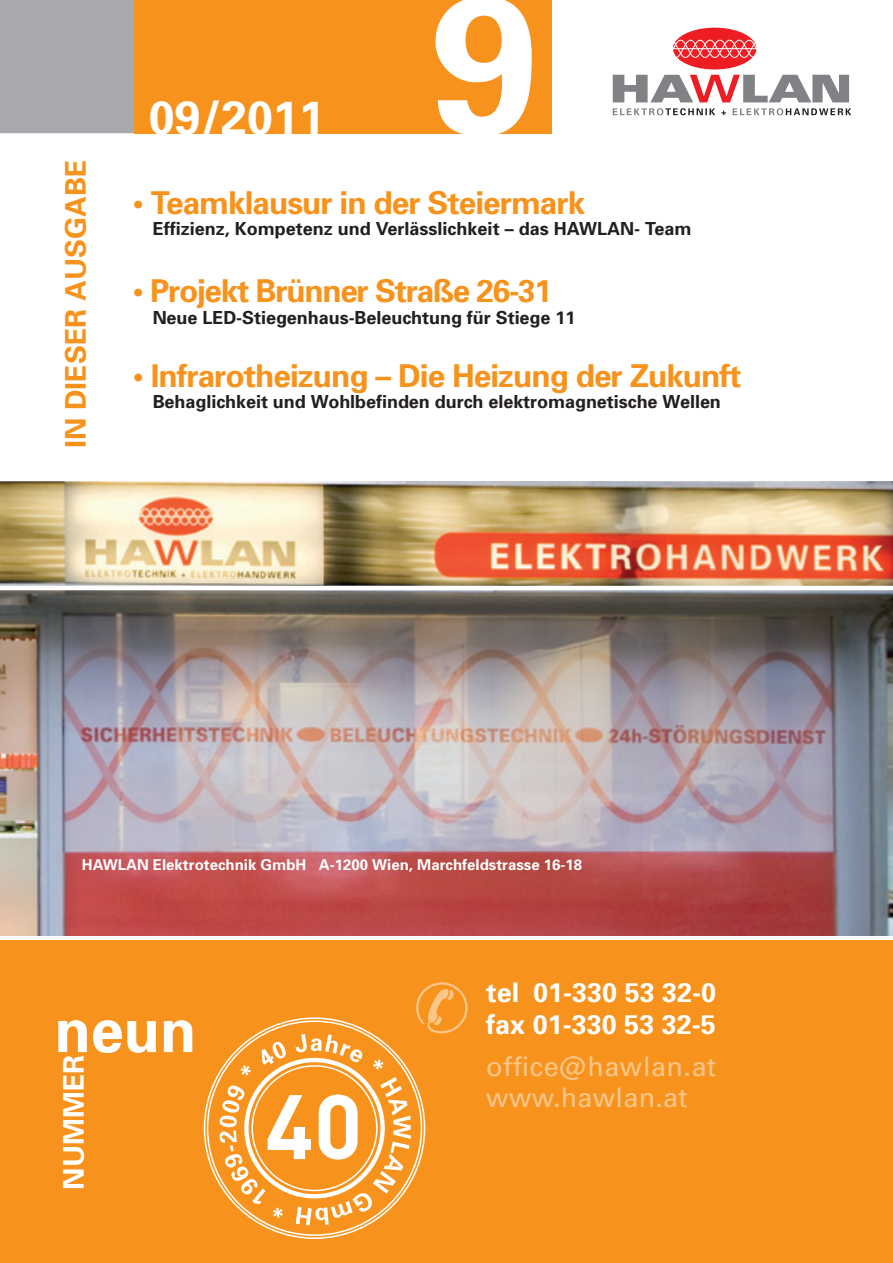
<style>
.page{position:relative;width:893px;height:1263px;background:#fff}
.page>*{position:absolute;margin:0;border:0;box-sizing:border-box;transform-origin:0 0}
.t1{font:700 46.5px "Univers";color:#fff}
.t2{font:700 31.5px "Univers";letter-spacing:-.03em;color:#f7931d}
.t3{font:700 28.5px "Univers";color:#f7931d}
.t4{font:700 28.5px "Univers";color:#fff}
.t5{font:700 27px "Univers";color:#fff}
.t6{font:27px "Univers";letter-spacing:.02em;color:#fdc689}
.t7{font:700 18px "Univers";letter-spacing:-.005em;color:#231f20}
.t8{font:700 15px "Univers";color:#fff}
</style>
<div class="page">
<img style="left:0;top:482px;width:893px;height:453px">
<div style="left:0;top:941px;width:893px;height:322px;background:#f7931d"></div>
<svg style="left:733px;top:108px;width:118px;height:7px"></svg>
<svg style="left:613px;top:108px;width:113px;height:7px"></svg>
<svg style="left:613px;top:75px;width:236px;height:27px"></svg>
<svg style="left:673px;top:28px;width:83px;height:41px"></svg>
<hr style="left:673px;top:48px;width:83px;height:1px;background:#fff">
<div style="left:0;top:0;width:134px;height:133px;background:#a8a9ad"></div>
<svg style="left:219px;top:982px;width:249px;height:243px"></svg>
<div style="left:134px;top:0;width:417px;height:133px;background:#f7931d"></div>
<hr style="left:0;top:586px;width:893px;height:4px;background:#fff">
<svg style="left:435px;top:0;width:97px;height:134px"></svg>
<svg style="left:58px;top:1020px;width:134px;height:33px"></svg>
<p class="t3" style="left:57px;top:448px;width:290px;rotate:-90deg">IN DIESER AUSGABE</p>
<p class="t1" style="left:149px;top:88px;width:177px">09/2011</p>
<p class="t2" style="left:133px;top:183px;width:454px">• Teamklausur in der Steiermark</p>
<p class="t7" style="left:153px;top:217px;width:540px">Effizienz, Kompetenz und Verlässlichkeit – das HAWLAN- Team</p>
<p class="t2" style="left:133px;top:271px;width:421px">• Projekt Brünner Straße 26-31</p>
<p class="t7" style="left:153px;top:305px;width:424px">Neue LED-Stiegenhaus-Beleuchtung für Stiege 11</p>
<p class="t2" style="left:133px;top:355px;width:610px">• Infrarotheizung – Die Heizung der Zukunft</p>
<p class="t7" style="left:153px;top:389px;width:570px">Behaglichkeit und Wohlbefinden durch elektromagnetische Wellen</p>
<p class="t8" style="left:82px;top:854px;width:502px">HAWLAN Elektrotechnik GmbH A-1200 Wien, Marchfeldstrasse 16-18</p>
<p class="t4" style="left:55px;top:1189px;width:136px;rotate:-90deg">NUMMER</p>
<p class="t5" style="left:486px;top:975px;width:232px">tel 01-330 53 32-0</p>
<p class="t5" style="left:486px;top:1007px;width:231px">fax 01-330 53 32-5</p>
<p class="t6" style="left:486px;top:1049px;width:231px">office@hawlan.at</p>
<p class="t6" style="left:486px;top:1081px;width:203px">www.hawlan.at</p>
</div>
